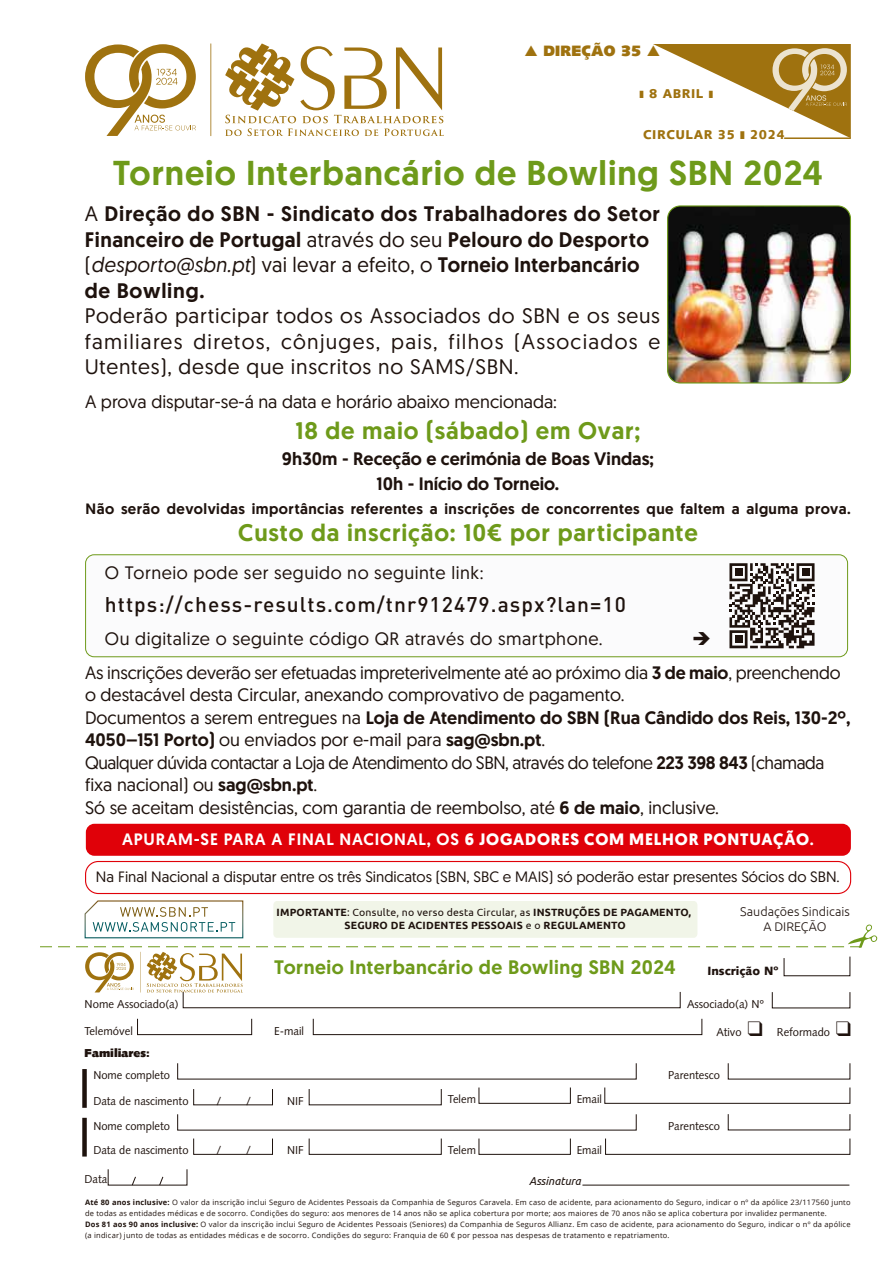
<style>
.page{position:relative;width:893px;height:1263px;background:#fff}
.page>*{position:absolute;margin:0;border:0;box-sizing:border-box;transform-origin:0 0}
.t1{font:500 34.5px "Geomanist";letter-spacing:.025em;color:#6e9a1a}
.t2{font:500 24px "Geomanist";letter-spacing:.035em;color:#6e9a1a}
.t3{font:500 21px/25.5px "Geomanist";letter-spacing:.02em;color:#1e120d}
.t4{font:21px/25.5px "Geomanist";letter-spacing:.035em;color:#1e120d;text-align:justify}
.t5{font:500 21px "DIN Pro";letter-spacing:.05em;color:#1e120d}
.t6{font:500 19.5px "Geomanist";letter-spacing:.025em;color:#6e9a1a}
.t7{font:18px/22.5px "Geomanist";color:#1e120d}
.t8{font:18px "Geomanist";letter-spacing:.03em;color:#1e120d}
.t9{font:500 18px/25.5px "Geomanist";color:#1e120d;text-align:center}
.t10{font:500 16.5px "Geomanist";letter-spacing:.05em;color:#fff}
.t11{font:15px "Geomanist";color:#1e120d}
.t12{font:500 15px "Geomanist";letter-spacing:.03em;color:#1e120d}
.t13{font:900 15px "Syntax";letter-spacing:.015em;color:#9f720f}
.t14{font:900 12.75px "Syntax";letter-spacing:.045em;color:#9f720f}
.t15{font:300 12.6px/14.7px "Ubuntu";color:#1e120d;text-align:center}
.t16{font:900 12px "Syntax";color:#1e120d}
.t17{font:11.55px/24.8px "Syntax";color:#1e120d}
.t18{font:900 11.55px "Syntax";color:#1e120d}
.t19{font:italic 11.55px "Ubuntu";color:#1e120d}
.t20{font:700 10.5px/12.6px "Ubuntu";letter-spacing:.02em;color:#1e120d;text-align:center}
.t21{font:7.5px/11.2px "Open Sans";letter-spacing:.025em;color:#1e120d}
.s1{font-weight:400}
.s2{font-weight:400;font-style:italic}
.s3{font-weight:500}
.s4{font-weight:700}
.s5{font-style:inherit}
</style>
<div class="page">
<div style="left:137px;top:1018px;width:115px;height:17px;border:1px solid #1e120d"></div>
<div style="left:313px;top:1018px;width:389px;height:17px;border:1px solid #1e120d"></div>
<div style="left:82px;top:1069px;width:5px;height:39px;background:#1e120d"></div>
<div style="left:82px;top:1118px;width:5px;height:38px;background:#1e120d"></div>
<hr style="left:582px;top:1185px;width:267px;height:1px;background:#1e120d">
<svg style="left:159px;top:1176px;width:4px;height:9px"></svg>
<svg style="left:132px;top:1176px;width:4px;height:9px"></svg>
<div style="left:85px;top:861px;width:766px;height:33px;border:1px solid #e00109;border-radius:13px"></div>
<div style="left:86px;top:824px;width:765px;height:32px;background:#e00109;border-radius:9px"></div>
<svg style="left:40px;top:900px;width:838px;height:92px"></svg>
<div style="left:86px;top:555px;width:762px;height:102px;background:#fbfbfc;border-radius:9px"></div>
<div style="left:85px;top:555px;width:763px;height:102px;border:1px solid #6e9a1a;border-radius:9px"></div>
<svg style="left:729px;top:563px;width:85px;height:85px"></svg>
<div style="left:735px;top:568px;width:7px;height:8px;background:#1e120d"></div>
<div style="left:802px;top:568px;width:7px;height:8px;background:#1e120d"></div>
<div style="left:735px;top:635px;width:7px;height:8px;background:#1e120d"></div>
<img style="left:668px;top:207px;width:182px;height:176px">
<div style="left:667px;top:205px;width:184px;height:178px;border:1px solid #6e9a1a;border-radius:13px"></div>
<div style="left:273px;top:901px;width:424px;height:37px;background:#f1f5e8;border-radius:4px"></div>
<svg style="left:225px;top:43px;width:219px;height:93px"></svg>
<hr style="left:210px;top:43px;width:1px;height:93px;background:#9f720f">
<svg style="left:85px;top:44px;width:111px;height:92px"></svg>
<svg style="left:653px;top:44px;width:198px;height:93px"></svg>
<hr style="left:784px;top:137px;width:67px;height:2px;background:#9f720f">
<h3 class="t13" style="left:524px;top:42px;width:137px">▲ DIREÇÃO 35 ▲</h3>
<h3 class="t14" style="left:640px;top:86px;width:75px">❚ 8 ABRIL ❚</h3>
<h3 class="t14" style="left:643px;top:127px;width:143px">CIRCULAR 35 ❚ 2024</h3>
<h1 class="t1" style="left:113px;top:150px;width:712px">Torneio Interbancário de Bowling SBN 2024</h1>
<h3 class="t3" style="left:85px;top:201px;width:577px"><span class="s1">A</span> Direção do SBN - Sindicato dos Trabalhadores do Setor Financeiro de Portugal <span class="s1">através do seu</span> Pelouro do Desporto <span class="s1">(</span><span class="s2">desporto@sbn.pt</span><span class="s1">) vai levar a efeito, o</span> Torneio Interbancário de Bowling.</h3>
<h3 class="t4" style="left:85px;top:302px;width:577px">Poderão participar todos os Associados do SBN e os seus familiares diretos, cônjuges, pais, filhos (Associados e Utentes), desde que inscritos no SAMS/SBN.</h3>
<h3 class="t7" style="left:85px;top:390px;width:474px">A prova disputar-se-á na data e horário abaixo mencionada:</h3>
<h2 class="t2" style="left:295px;top:415px;width:347px">18 de maio (sábado) em Ovar;</h2>
<h3 class="t9" style="left:282px;top:446px;width:374px">9h30m - Receção e cerimónia de Boas Vindas;<br>10h - Início do Torneio.</h3>
<h3 class="t12" style="left:86px;top:499px;width:767px">Não serão devolvidas importâncias referentes a inscrições de concorrentes que faltem a alguma prova.</h3>
<h2 class="t2" style="left:238px;top:517px;width:461px">Custo da inscrição: 10€ por participante</h2>
<h3 class="t8" style="left:105px;top:561px;width:380px">O Torneio pode ser seguido no seguinte link:</h3>
<h3 class="t5" style="left:105px;top:590px;width:522px">https://chess-results.com/tnr912479.aspx?lan=10</h3>
<h3 class="t8" style="left:105px;top:627px;width:499px">Ou digitalize o seguinte código QR através do smartphone.</h3>
<p class="t7" style="left:85px;top:660px;width:767px">As inscrições deverão ser efetuadas impreterivelmente até ao próximo dia <span class="s3">3 de maio</span>, preenchendo o destacável desta Circular, anexando comprovativo de pagamento.<br>Documentos a serem entregues na <span class="s3">Loja de Atendimento do SBN (Rua Cândido dos Reis, 130-2º, 4050–151 Porto)</span> ou enviados por e-mail para <span class="s3">sag@sbn.pt</span>.<br>Qualquer dúvida contactar a Loja de Atendimento do SBN, através do telefone <span class="s3">223 398 843</span> (chamada fixa nacional) ou <span class="s3">sag@sbn.pt</span>.<br>Só se aceitam desistências, com garantia de reembolso, até <span class="s3">6 de maio</span>, inclusive.</p>
<h3 class="t10" style="left:122px;top:829px;width:693px">APURAM-SE PARA A FINAL NACIONAL, OS <span class="s4">6 JOGADORES COM MELHOR PONTUAÇÃO</span>.</h3>
<h3 class="t11" style="left:96px;top:867px;width:745px">Na Final Nacional a disputar entre os três Sindicatos (SBN, SBC e MAIS) só poderão estar presentes Sócios do SBN.</h3>
<h3 class="t20" style="left:277px;top:906px;width:416px">IMPORTANTE<span class="s1">: Consulte, no verso desta Circular, as</span> INSTRUÇÕES DE PAGAMENTO,<br>SEGURO DE ACIDENTES PESSOAIS <span class="s1">e o</span> REGULAMENTO</h3>
<h3 class="t6" style="left:274px;top:954px;width:403px">Torneio Interbancário de Bowling SBN 2024</h3>
<h3 class="t15" style="left:740px;top:904px;width:111px">Saudações Sindicais<br>A DIREÇÃO</h3>
<h3 class="t16" style="left:707px;top:963px;width:73px">Inscrição Nº</h3>
<h3 class="t17" style="left:85px;top:991px;width:95px">Nome Associado(a)</h3>
<h3 class="t17" style="left:687px;top:992px;width:78px">Associado(a) Nº</h3>
<h3 class="t18" style="left:85px;top:1046px;width:67px">Familiares<span class="s5">:</span></h3>
<h3 class="t17" style="left:716px;top:1020px;width:136px">Ativo ❑ Reformado ❑</h3>
<h3 class="t17" style="left:85px;top:1019px;width:50px">Telemóvel</h3>
<h3 class="t17" style="left:274px;top:1019px;width:32px">E-mail</h3>
<h3 class="t17" style="left:93px;top:1062px;width:78px">Nome completo</h3>
<h3 class="t17" style="left:668px;top:1062px;width:53px">Parentesco</h3>
<h3 class="t17" style="left:93px;top:1088px;width:97px">Data de nascimento</h3>
<h3 class="t17" style="left:216px;top:1088px;width:6px">/</h3>
<h3 class="t17" style="left:246px;top:1088px;width:6px">/</h3>
<h3 class="t17" style="left:287px;top:1088px;width:18px">NIF</h3>
<h3 class="t17" style="left:93px;top:1113px;width:97px">Nome completo<br>Data de nascimento</h3>
<h3 class="t17" style="left:216px;top:1138px;width:6px">/</h3>
<h3 class="t17" style="left:246px;top:1138px;width:6px">/</h3>
<h3 class="t17" style="left:287px;top:1138px;width:18px">NIF</h3>
<h3 class="t17" style="left:448px;top:1087px;width:30px">Telem</h3>
<h3 class="t17" style="left:577px;top:1087px;width:27px">Email</h3>
<h3 class="t17" style="left:448px;top:1138px;width:30px">Telem</h3>
<h3 class="t17" style="left:577px;top:1138px;width:27px">Email</h3>
<h3 class="t17" style="left:85px;top:1166px;width:24px">Data</h3>
<h3 class="t19" style="left:529px;top:1174px;width:53px">Assinatura</h3>
<h3 class="t17" style="left:668px;top:1113px;width:53px">Parentesco</h3>
<p class="t21" style="left:85px;top:1196px;width:767px"><span class="s4">Até 80 anos inclusive:</span> O valor da inscrição inclui Seguro de Acidentes Pessoais da Companhia de Seguros Caravela. Em caso de acidente, para acionamento do Seguro, indicar o nº da apólice 23/117560 junto de todas as entidades médicas e de socorro. Condições do seguro: aos menores de 14 anos não se aplica cobertura por morte; aos maiores de 70 anos não se aplica cobertura por invalidez permanente.<br><span class="s4">Dos 81 aos 90 anos inclusive:</span> O valor da inscrição inclui Seguro de Acidentes Pessoais (Seniores) da Companhia de Seguros Allianz. Em caso de acidente, para acionamento do Seguro, indicar o nº da apólice (a indicar) junto de todas as entidades médicas e de socorro. Condições do seguro: Franquia de 60 € por pessoa nas despesas de tratamento e repatriamento.</p>
</div>
